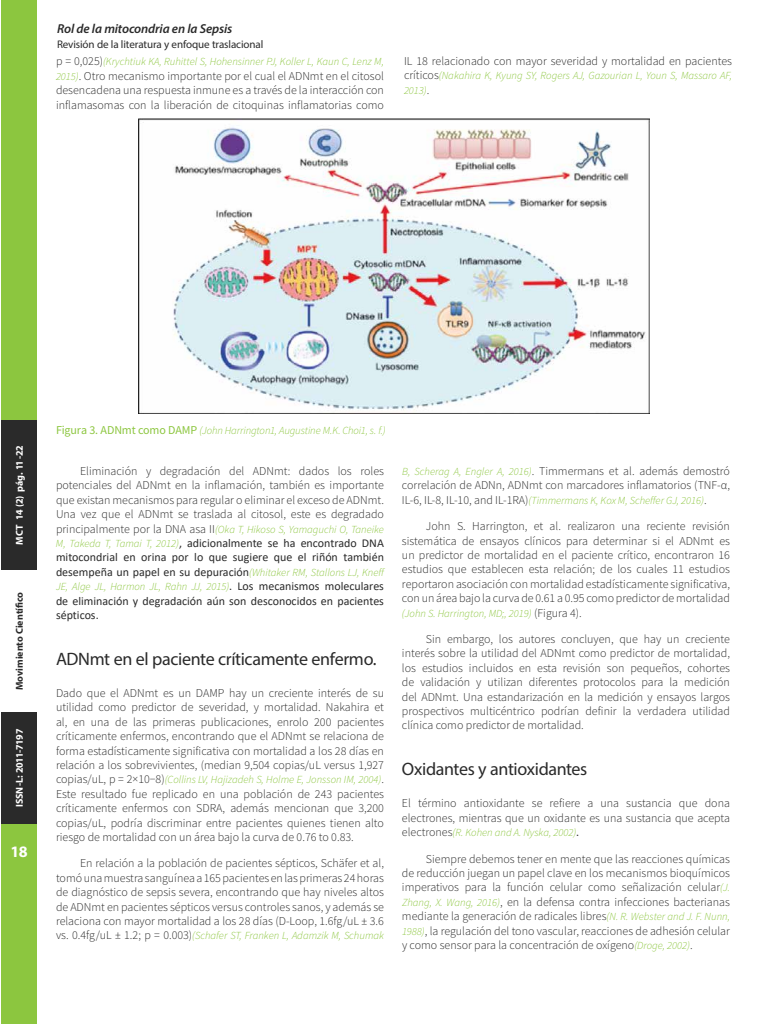
<style>
.page{position:relative;width:768px;height:1024px;background:#fff}
.page>*{position:absolute;margin:0;border:0;box-sizing:border-box;transform-origin:0 0}
.t1{font:18px "Myriad Pro";letter-spacing:-.02em;color:#2a2a2a}
.t2{font:700 16px "Myriad Pro";color:#fff}
.t3{font:italic 600 13px "Myriad Pro";letter-spacing:-.01em;color:#2a2a2a}
.t4{font:300 12px/14.4px "Source Sans Pro";color:#2a2a2a;text-align:justify}
.t5{font:12px/14.4px "Calibri";color:#2a2a2a;text-align:justify}
.t6{font:11.1px "Myriad Pro";letter-spacing:-.01em;color:#2a2a2a}
.t7{font:italic 300 10.8px/14.4px "Source Sans Pro";color:#8cc63f}
.t8{font:700 10px "Myriad Pro";letter-spacing:-.01em;color:#fff}
.t9{font:700 10px "Myriad Pro";color:#2a2a2a}
.s1{font-style:normal;font-size:12px;color:#2a2a2a}
.s2{font-style:italic;font-size:10.8px;color:#8cc63f}
.s3{font-weight:400;font-style:normal;font-size:12px}
.s4{font-family:"Source Sans Pro";font-weight:300;font-style:italic;font-size:10.8px;color:#8cc63f}
.s5{font-family:"Calibri";font-weight:400;font-style:normal;font-size:12px;color:#2a2a2a}
</style>
<div class="page">
<div style="left:1px;top:712px;width:36px;height:312px;background:#8cc63f"></div>
<div style="left:1px;top:0;width:36px;height:570px;background:#8cc63f"></div>
<div style="left:1px;top:420px;width:36px;height:150px;background:#2a2a2a"></div>
<div style="left:1px;top:712px;width:36px;height:112px;background:#2a2a2a"></div>
<img style="left:139px;top:118px;width:510px;height:296px">
<p class="t3" style="left:57px;top:20px;width:177px">Rol de la mitocondria en la Sepsis</p>
<p class="t6" style="left:57px;top:38px;width:208px">Revisión de la literatura y enfoque traslacional</p>
<p class="t7" style="left:56px;top:55px;width:329px"><span class="s1">p = 0,025)</span>(Krychtiuk KA, Ruhittel S, Hohensinner PJ, Koller L, Kaun C, Lenz M,</p>
<p class="t4" style="left:56px;top:69px;width:330px"><span class="s2">2015)</span>. Otro mecanismo importante por el cual el ADNmt en el citosol desencadena una respuesta inmune es a través de la interacción con inflamasomas con la liberación de citoquinas inflamatorias como</p>
<p class="t4" style="left:404px;top:54px;width:330px">IL 18 relacionado con mayor severidad y mortalidad en pacientes</p>
<p class="t7" style="left:404px;top:69px;width:330px"><span class="s1">críticos</span>(Nakahira K, Kyung SY, Rogers AJ, Gazourian L, Youn S, Massaro AF,<br>2013)<span class="s1">.</span></p>
<p class="t8" style="left:13px;top:545px;width:101px;rotate:-90deg">MCT 14 (2) pág. 11-22</p>
<p class="t9" style="left:13px;top:690px;width:100px;rotate:-90deg">Movimiento Científico</p>
<p class="t8" style="left:13px;top:807px;width:80px;rotate:-90deg">ISSN-L: 2011-7197</p>
<h2 class="t2" style="left:10px;top:841px;width:19px">18</h2>
<p class="t7" style="left:56px;top:424px;width:331px"><span class="s3">Figura 3. ADNmt como DAMP</span> (John Harrington1, Augustine M.K. Choi1, s. f.)</p>
<p class="t4" style="left:56px;top:464px;width:330px;text-indent:24px">Eliminación y degradación del ADNmt: dados los roles potenciales del ADNmt en la inflamación, también es importante que existan mecanismos para regular o eliminar el exceso de ADNmt.<br>Una vez que el ADNmt se traslada al citosol, este es degradado</p>
<p class="t7" style="left:56px;top:522px;width:330px"><span class="s1">principalmente por la DNA asa II</span>(Oka T, Hikoso S, Yamaguchi O, Taneike</p>
<p class="t5" style="left:56px;top:536px;width:330px"><span class="s4">M, Takeda T, Tamai T, 2012)</span>, adicionalmente se ha encontrado DNA mitocondrial en orina por lo que sugiere que el riñón también desempeña un papel en su depuración<span class="s4">(Whitaker RM, Stallons LJ, Kneff</span></p>
<p class="t7" style="left:56px;top:579px;width:329px">JE, Alge JL, Harmon JL, Rahn JJ, 2015)<span class="s5">. Los mecanismos moleculares</span></p>
<p class="t5" style="left:56px;top:593px;width:330px">de eliminación y degradación aún son desconocidos en pacientes sépticos.</p>
<h1 class="t1" style="left:56px;top:647px;width:322px">ADNmt en el paciente críticamente enfermo.</h1>
<p class="t4" style="left:56px;top:686px;width:330px">Dado que el ADNmt es un DAMP hay un creciente interés de su utilidad como predictor de severidad, y mortalidad. Nakahira et al, en una de las primeras publicaciones, enrolo 200 pacientes críticamente enfermos, encontrando que el ADNmt se relaciona de forma estadísticamente significativa con mortalidad a los 28 días en relación a los sobrevivientes, (median 9,504 copias/uL versus 1,927</p>
<p class="t7" style="left:56px;top:773px;width:330px"><span class="s1">copias/uL, p = 2×10−8)</span>(Collins LV, Hajizadeh S, Holme E, Jonsson IM, 2004)<span class="s1">.</span></p>
<p class="t4" style="left:56px;top:787px;width:330px">Este resultado fue replicado en una población de 243 pacientes críticamente enfermos con SDRA, además mencionan que 3,200 copias/uL, podría discriminar entre pacientes quienes tienen alto riesgo de mortalidad con un área bajo la curva de 0.76 to 0.83.</p>
<p class="t4" style="left:56px;top:856px;width:330px;text-indent:24px">En relación a la población de pacientes sépticos, Schäfer et al, tomó una muestra sanguínea a 165 pacientes en las primeras 24 horas de diagnóstico de sepsis severa, encontrando que hay niveles altos de ADNmt en pacientes sépticos versus controles sanos, y además se relaciona con mayor mortalidad a los 28 días (D-Loop, 1.6fg/uL ± 3.6</p>
<p class="t7" style="left:56px;top:929px;width:329px"><span class="s1">vs. 0.4fg/uL ± 1.2; p = 0.003)</span>(Schafer ST, Franken L, Adamzik M, Schumak</p>
<p class="t4" style="left:402px;top:464px;width:330px"><span class="s2">B, Scherag A, Engler A, 2016)</span>. Timmermans et al. además demostró correlación de ADNn, ADNmt con marcadores inflamatorios (TNF-α,</p>
<p class="t7" style="left:402px;top:493px;width:306px"><span class="s1">IL-6, IL-8, IL-10, and IL-1RA)</span>(Timmermans K, Kox M, Scheffer GJ, 2016)<span class="s1">.</span></p>
<p class="t4" style="left:402px;top:519px;width:330px;text-indent:24px">John S. Harrington, et al. realizaron una reciente revisión sistemática de ensayos clínicos para determinar si el ADNmt es un predictor de mortalidad en el paciente crítico, encontraron 16 estudios que establecen esta relación; de los cuales 11 estudios reportaron asociación con mortalidad estadísticamente significativa, con un área bajo la curva de 0.61 a 0.95 como predictor de mortalidad</p>
<p class="t7" style="left:402px;top:606px;width:181px">(John S. Harrington, MD;, 2019) <span class="s1">(Figura 4).</span></p>
<p class="t4" style="left:402px;top:632px;width:330px;text-indent:24px">Sin embargo, los autores concluyen, que hay un creciente interés sobre la utilidad del ADNmt como predictor de mortalidad, los estudios incluidos en esta revisión son pequeños, cohortes de validación y utilizan diferentes protocolos para la medición del ADNmt. Una estandarización en la medición y ensayos largos prospectivos multicéntrico podrían definir la verdadera utilidad clínica como predictor de mortalidad.</p>
<h1 class="t1" style="left:402px;top:758px;width:187px">Oxidantes y antioxidantes</h1>
<p class="t4" style="left:402px;top:796px;width:330px">El término antioxidante se refiere a una sustancia que dona electrones, mientras que un oxidante es una sustancia que acepta</p>
<p class="t7" style="left:402px;top:825px;width:179px"><span class="s1">electrones</span>(R. Kohen and A. Nyska, 2002)<span class="s5">.</span></p>
<p class="t4" style="left:402px;top:851px;width:330px;text-indent:24px">Siempre debemos tener en mente que las reacciones químicas de reducción juegan un papel clave en los mecanismos bioquímicos imperativos para la función celular como señalización celular<span class="s2">(J.<br>Zhang, X. Wang, 2016)</span>, en la defensa contra infecciones bacterianas mediante la generación de radicales libres<span class="s2">(N. R. Webster and J. F. Nunn, 1988)</span>, la regulación del tono vascular, reacciones de adhesión celular y como sensor para la concentración de oxígeno<span class="s2">(Droge, 2002)</span>.</p>
</div>
